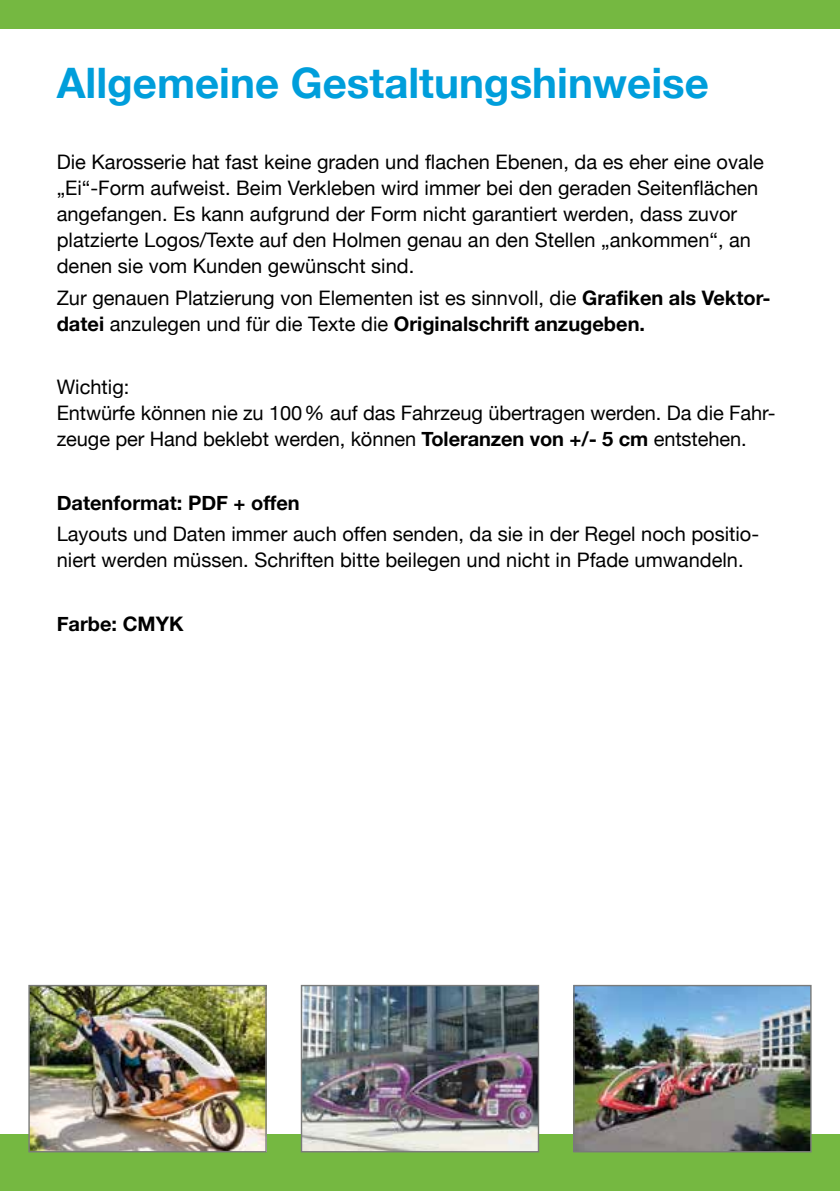
<style>
.page{position:relative;width:840px;height:1191px;background:#fff}
.page>*{position:absolute;margin:0;border:0;box-sizing:border-box;transform-origin:0 0}
.t1{font:700 42px "Helvetica Neue";color:#009edb}
.t2{font:20px/26px "Helvetica Neue";color:#000}
.t3{font:700 20px "Helvetica Neue";color:#000}
.s1{font-weight:700}
</style>
<div class="page">
<div style="left:0;top:0;width:839px;height:28px;background:#75b841"></div>
<div style="left:0;top:1134px;width:839px;height:57px;background:#75b841"></div>
<img style="left:575px;top:987px;width:234px;height:163px">
<div style="left:573px;top:985px;width:238px;height:167px;border:1px solid #7a7b7a"></div>
<img style="left:302px;top:987px;width:235px;height:163px">
<div style="left:300px;top:985px;width:239px;height:167px;border:1px solid #7a7b7a"></div>
<img style="left:30px;top:987px;width:234px;height:163px">
<div style="left:28px;top:985px;width:238px;height:167px;border:1px solid #7a7b7a"></div>
<h1 class="t1" style="left:57px;top:50px;width:653px">Allgemeine Gestaltungshinweise</h1>
<p class="t2" style="left:57px;top:150px;width:708px">Die Karosserie hat fast keine graden und flachen Ebenen, da es eher eine ovale „Ei“-Form aufweist. Beim Verkleben wird immer bei den geraden Seitenflächen angefangen. Es kann aufgrund der Form nicht garantiert werden, dass zuvor platzierte Logos/Texte auf den Holmen genau an den Stellen „ankommen“, an denen sie vom Kunden gewünscht sind.</p>
<p class="t2" style="left:57px;top:286px;width:715px">Zur genauen Platzierung von Elementen ist es sinnvoll, die <span class="s1">Grafiken als Vektor&shy;datei</span> anzulegen und für die Texte die <span class="s1">Originalschrift anzugeben.</span></p>
<p class="t2" style="left:57px;top:375px;width:719px">Wichtig:<br>Entwürfe können nie zu 100% auf das Fahrzeug übertragen werden. Da die Fahr&shy;zeuge per Hand beklebt werden, können <span class="s1">Toleranzen von +/- 5 cm</span> entstehen.</p>
<p class="t3" style="left:57px;top:487px;width:244px">Datenformat: PDF + offen</p>
<p class="t2" style="left:57px;top:522px;width:703px">Layouts und Daten immer auch offen senden, da sie in der Regel noch positio&shy;niert werden müssen. Schriften bitte beilegen und nicht in Pfade umwandeln.</p>
<p class="t3" style="left:57px;top:608px;width:128px">Farbe: CMYK</p>
</div>
